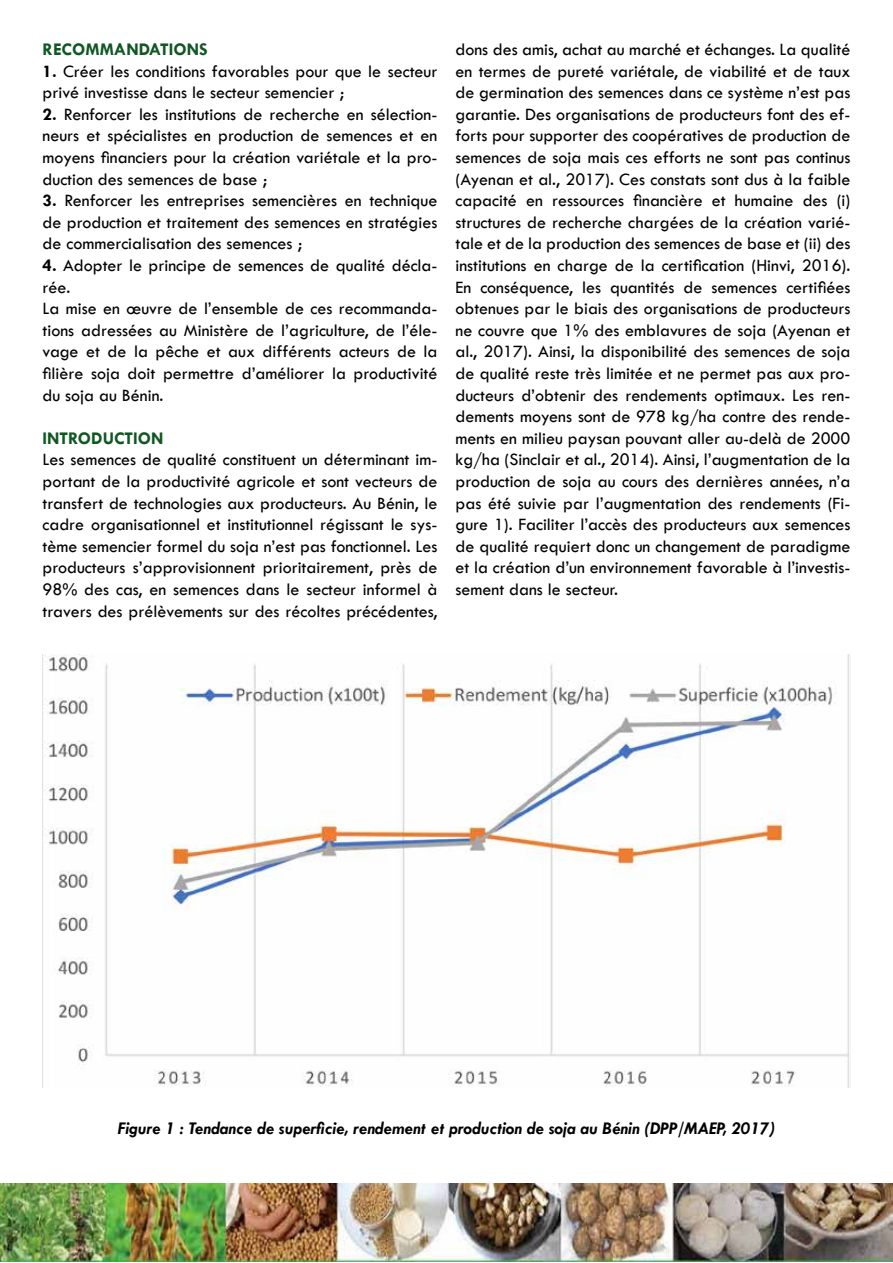
<style>
.page{position:relative;width:893px;height:1263px;background:#fff}
.page>*{position:absolute;margin:0;border:0;box-sizing:border-box;transform-origin:0 0}
.t1{font:18px/21.6px "Tw Cen";color:#000;text-align:justify}
.t2{font:italic 700 18px "Tw Cen";color:#000}
.t3{font:700 18px "Tw Cen";color:#105723}
.s1{font-weight:700}
</style>
<div class="page">
<img style="left:43px;top:655px;width:806px;height:432px">
<img style="left:0;top:1183px;width:893px;height:78px">
<p class="t3" style="left:43px;top:38px;width:167px">RECOMMANDATIONS</p>
<p class="t1" style="left:43px;top:60px;width:396px"><span class="s1">1.</span> Créer les conditions favorables pour que le secteur privé investisse dans le secteur semencier ;</p>
<p class="t1" style="left:43px;top:103px;width:396px"><span class="s1">2.</span> Renforcer les institutions de recherche en sélection&shy;neurs et spécialistes en production de semences et en moyens financiers pour la création variétale et la pro&shy;duction des semences de base ;</p>
<p class="t1" style="left:43px;top:190px;width:396px"><span class="s1">3.</span> Renforcer les entreprises semencières en technique de production et traitement des semences en stratégies de commercialisation des semences ;</p>
<p class="t1" style="left:43px;top:254px;width:396px;text-align:left"><span class="s1">4.</span> Adopter le principe de semences de qualité décla&shy;rée.<br>La mise en œuvre de l’ensemble de ces recommanda&shy;tions adressées au Ministère de l’agriculture, de l’éle&shy;vage et de la pêche et aux différents acteurs de la filière soja doit permettre d’améliorer la productivité du soja au Bénin.</p>
<p class="t3" style="left:43px;top:427px;width:123px">INTRODUCTION</p>
<p class="t1" style="left:43px;top:449px;width:396px">Les semences de qualité constituent un déterminant im&shy;portant de la productivité agricole et sont vecteurs de transfert de technologies aux producteurs. Au Bénin, le cadre organisationnel et institutionnel régissant le sys&shy;tème semencier formel du soja n’est pas fonctionnel. Les producteurs s’approvisionnent prioritairement, près de 98% des cas, en semences dans le secteur informel à travers des prélèvements sur des récoltes précédentes,</p>
<p class="t1" style="left:455px;top:38px;width:396px">dons des amis, achat au marché et échanges. La qualité en termes de pureté variétale, de viabilité et de taux de germination des semences dans ce système n’est pas garantie. Des organisations de producteurs font des ef&shy;forts pour supporter des coopératives de production de semences de soja mais ces efforts ne sont pas continus (Ayenan et al., 2017). Ces constats sont dus à la faible capacité en ressources financière et humaine des (i) structures de recherche chargées de la création varié&shy;tale et de la production des semences de base et (ii) des institutions en charge de la certification (Hinvi, 2016).<br>En conséquence, les quantités de semences certifiées obtenues par le biais des organisations de producteurs ne couvre que 1% des emblavures de soja (Ayenan et al., 2017). Ainsi, la disponibilité des semences de soja de qualité reste très limitée et ne permet pas aux pro&shy;ducteurs d’obtenir des rendements optimaux. Les ren&shy;dements moyens sont de 978 kg/ha contre des rende&shy;ments en milieu paysan pouvant aller au-delà de 2000 kg/ha (Sinclair et al., 2014). Ainsi, l’augmentation de la production de soja au cours des dernières années, n’a pas été suivie par l’augmentation des rendements (Fi&shy;gure 1). Faciliter l’accès des producteurs aux semences de qualité requiert donc un changement de paradigme et la création d’un environnement favorable à l’investis&shy;sement dans le secteur.</p>
<p class="t2" style="left:118px;top:1117px;width:659px">Figure 1 : Tendance de superficie, rendement et production de soja au Bénin (DPP/MAEP, 2017)</p>
</div>
